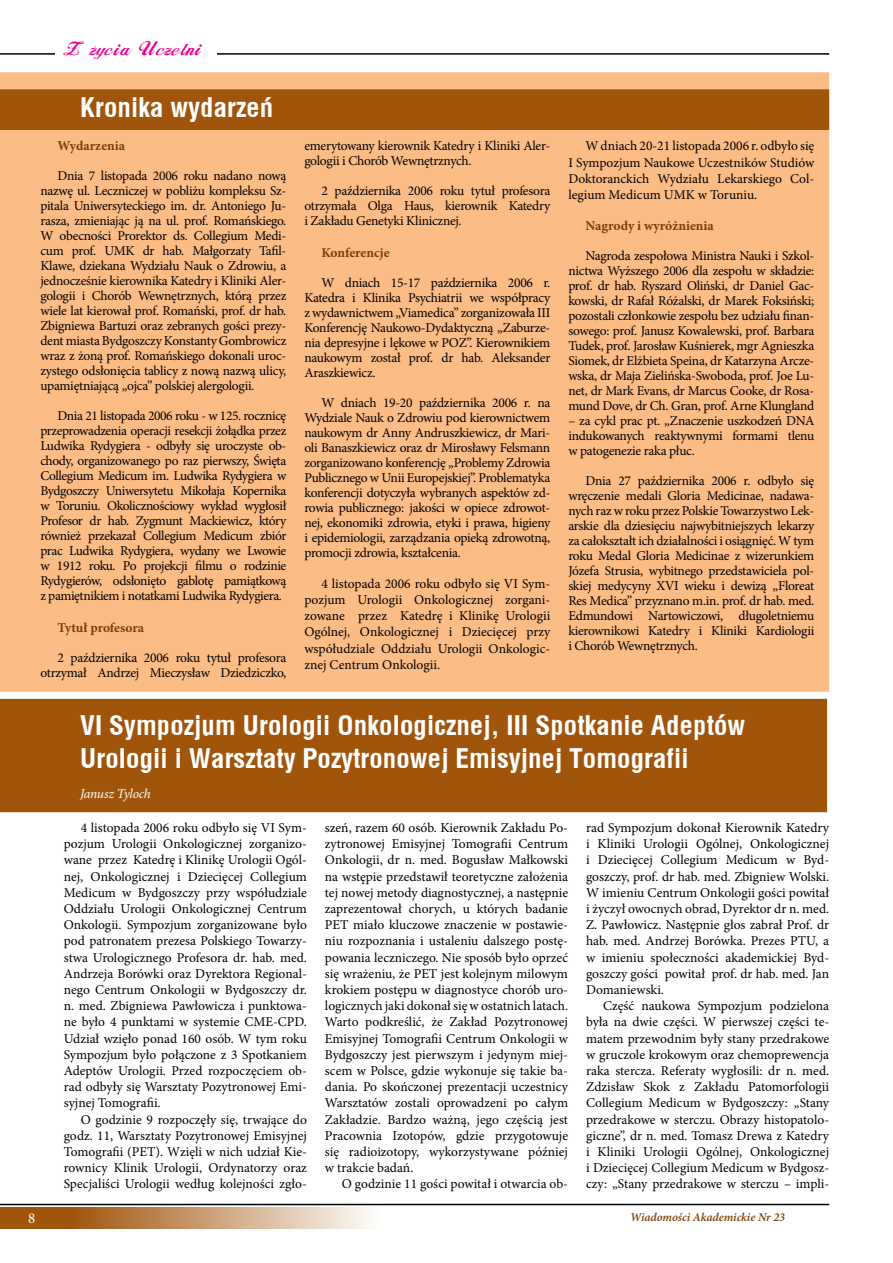
<style>
.page{position:relative;width:893px;height:1263px;background:#fff}
.page>*{position:absolute;margin:0;border:0;box-sizing:border-box;transform-origin:0 0}
.t1{font:700 27px/32.4px "Switzerland Condpl";color:#fff}
.t2{font:18px "FL Starogrecki 1";color:#ec008c}
.t3{font:13.5px/16.2px "Minion Pro";letter-spacing:-.015em;color:#000;text-align:justify}
.t4{font:700 13.5px "Minion Pro";color:#7c3f00}
.t5{font:italic 13.5px "Minion Pro";letter-spacing:-.02em;color:#fff}
.t6{font:italic 600 12px "Minion Pro";letter-spacing:-.005em;color:#7c3f00}
</style>
<div class="page">
<svg style="left:4px;top:1208px;width:366px;height:21px;background:#c5976a"></svg>
<hr style="left:0;top:1204px;width:829px;height:1px;background:#000">
<hr style="left:0;top:53px;width:829px;height:2px;background:#000">
<hr style="left:0;top:1208px;width:4px;height:21px;background:#a1550b">
<div style="left:0;top:72px;width:829px;height:620px;background:#fcbc86"></div>
<div style="left:0;top:89px;width:829px;height:41px;background:#a1550b"></div>
<div style="left:40px;top:141px;width:774px;height:544px;background:#fcbc86"></div>
<div style="left:0;top:699px;width:827px;height:113px;background:#a1550b"></div>
<div style="left:55px;top:44px;width:162px;height:20px;background:#fff"></div>
<h2 class="t2" style="left:63px;top:38px;width:138px">Z ¿ycia Uczelni</h2>
<h1 class="t1" style="left:80px;top:90px;width:195px">Kronika wydarzeń</h1>
<p class="t4" style="left:57px;top:137px;width:69px">Wydarzenia</p>
<p class="t3" style="left:40px;top:169px;width:247px;line-height:15px;text-indent:17px">Dnia 7 listopada 2006 roku nadano nową nazwę ul. Leczniczej w pobliżu kompleksu Sz&shy;pitala Uniwersyteckiego im. dr. Antoniego Ju&shy;rasza, zmieniając ją na ul. prof. Romańskiego.<br>W obecności Prorektor ds. Collegium Medi&shy;cum prof. UMK dr hab. Małgorzaty Tafil-Klawe, dziekana Wydziału Nauk o Zdrowiu, a jednocześnie kierownika Katedry i Kliniki Aler&shy;gologii i Chorób Wewnętrznych, którą przez wiele lat kierował prof. Romański, prof. dr hab.<br>Zbigniewa Bartuzi oraz zebranych gości prezy&shy;dent miasta Bydgoszczy Konstanty Gombrowicz wraz z żoną prof. Romańskiego dokonali uroc&shy;zystego odsłonięcia tablicy z nową nazwą ulicy, upamiętniającą „ojca” polskiej alergologii.</p>
<p class="t3" style="left:40px;top:409px;width:247px;line-height:15px;text-indent:17px">Dnia 21 listopada 2006 roku - w 1 25. rocznicę przeprowadzenia operacji resekcji żołądka przez Ludwika Rydygiera - odbyły się uroczyste ob&shy;chody, organizowanego po raz pierwszy, Święta Collegium Medicum im. Ludwika Rydygiera w Bydgoszczy Uniwersytetu Mikołaja Kopernika w Toruniu. Okolicznościowy wykład wygłosił Profesor dr hab. Zygmunt Mackiewicz, który również przekazał Collegium Medicum zbiór prac Ludwika Rydygiera, wydany we Lwowie w 1 91 2 roku. Po projekcji filmu o rodzinie Rydygierów, odsłonięto gablotę pamiątkową z pamiętnikiem i notatkami Ludwika Rydygiera.</p>
<p class="t4" style="left:57px;top:618px;width:88px">Tytuł profesora</p>
<p class="t3" style="left:40px;top:650px;width:247px;line-height:15px;text-align:right">2 października 2006 roku tytuł profesora otrzymał Andrzej Mieczysław Dziedziczko,</p>
<p class="t3" style="left:304px;top:139px;width:247px;line-height:15px">emerytowany kierownik Katedry i Kliniki Aler&shy;gologii i Chorób Wewnętrznych.</p>
<p class="t3" style="left:304px;top:184px;width:247px;line-height:15px;text-indent:17px">2 października 2006 roku tytuł profesora otrzymała Olga Haus, kierownik Katedry i Zakładu Genetyki Klinicznej.</p>
<p class="t4" style="left:321px;top:243px;width:70px">Konferencje</p>
<p class="t3" style="left:304px;top:275px;width:247px;line-height:15px;text-indent:17px">W dniach 1 5-1 7 października 2006 r.<br>Katedra i Klinika Psychiatrii we współpracy z wydawnictwem „Viamedica” zorganizowała III Konferencję Naukowo-Dydaktyczną „Zaburze&shy;nia depresyjne i lękowe w POZ”. Kierownikiem naukowym został prof. dr hab. Aleksander Araszkiewicz.</p>
<p class="t3" style="left:304px;top:395px;width:247px;line-height:15px;text-indent:17px">W dniach 1 9-20 października 2006 r. na Wydziale Nauk o Zdrowiu pod kierownictwem naukowym dr Anny Andruszkiewicz, dr Mari&shy;oli Banaszkiewicz oraz dr Mirosławy Felsmann zorganizowano konferencję „Problemy Zdrowia Publicznego w Unii Europejskiej”. Problematyka konferencji dotyczyła wybranych aspektów zd&shy;rowia publicznego: jakości w opiece zdrowot&shy;nej, ekonomiki zdrowia, etyki i prawa, higieny i epidemiologii, zarządzania opieką zdrowotną, promocji zdrowia, kształcenia.</p>
<p class="t3" style="left:304px;top:575px;width:247px;text-indent:17px">4 listopada 2006 roku odbyło się VI Sym&shy;pozjum Urologii Onkologicznej zorgani&shy;zowane przez Katedrę i Klinikę Urologii Ogólnej, Onkologicznej i Dziecięcej przy współudziale Oddziału Urologii Onkologic&shy;znej Centrum Onkologii.</p>
<p class="t3" style="left:568px;top:138px;width:247px;text-indent:17px">W dniach 20-21 listopada 2006 r. odbyło się I Sympozjum Naukowe Uczestników Studiów Doktoranckich Wydziału Lekarskiego Col&shy;legium Medicum UMK w Toruniu.</p>
<p class="t4" style="left:585px;top:216px;width:130px">Nagrody i wyróżnienia</p>
<p class="t3" style="left:568px;top:248px;width:247px;line-height:15px;text-indent:17px">Nagroda zespołowa Ministra Nauki i Szkol&shy;nictwa Wyższego 2006 dla zespołu w składzie: prof. dr hab. Ryszard Oliński, dr Daniel Gac&shy;kowski, dr Rafał Różalski, dr Marek Foksiński; pozostali członkowie zespołu bez udziału finan&shy;sowego: prof. Janusz Kowalewski, prof. Barbara Tudek, prof. Jarosław Kuśnierek, mgr Agnieszka Siomek, dr Elżbieta Speina, dr Katarzyna Arcze&shy;wska, dr Maja Zielińska-Swoboda, prof. Joe Lu&shy;net, dr Mark Evans, dr Marcus Cooke, dr Rosa&shy;mund Dove, dr Ch. Gran, prof. Arne Klungland</p>
<p class="t3" style="left:568px;top:413px;width:247px;line-height:15px">– za cykl prac pt. „Znaczenie uszkodzeń DNA indukowanych reaktywnymi formami tlenu w patogenezie raka płuc.</p>
<p class="t3" style="left:568px;top:473px;width:247px;line-height:15px;text-indent:17px">Dnia 27 października 2006 r. odbyło się wręczenie medali Gloria Medicinae, nadawa&shy;nych raz w roku przez Polskie Towarzystwo Lek&shy;arskie dla dziesięciu najwybitniejszych lekarzy za całokształt ich działalności i osiągnięć. W tym roku Medal Gloria Medicinae z wizerunkiem Józefa Strusia, wybitnego przedstawiciela pol&shy;skiej medycyny XVI wieku i dewizą „Floreat Res Medica” przyznano m.in. prof. dr hab. med.<br>Edmundowi Nartowiczowi, długoletniemu kierownikowi Katedry i Kliniki Kardiologii i Chorób Wewnętrznych.</p>
<h1 class="t1" style="left:80px;top:709px;width:667px">VI Sympozjum Urologii Onkologicznej, III Spotkanie Adeptów<br>Urologii i Warsztaty Pozytronowej Emisyjnej Tomografii</h1>
<p class="t5" style="left:80px;top:784px;width:72px">Janusz Tyloch</p>
<p class="t3" style="left:64px;top:820px;width:245px;text-indent:17px">4 listopada 2006 roku odbyło się VI Sym&shy;pozjum Urologii Onkologicznej zorganizo&shy;wane przez Katedrę i Klinikę Urologii Ogól&shy;nej, Onkologicznej i Dziecięcej Collegium Medicum w Bydgoszczy przy współudziale Oddziału Urologii Onkologicznej Centrum Onkologii. Sympozjum zorganizowane było pod patronatem prezesa Polskiego Towarzy&shy;stwa Urologicznego Profesora dr. hab. med.<br>Andrzeja Borówki oraz Dyrektora Regional&shy;nego Centrum Onkologii w Bydgoszczy dr. n. med. Zbigniewa Pawłowicza i punktowa&shy;ne było 4 punktami w systemie CME-CPD.<br>Udział wzięło ponad 1 60 osób. W tym roku Sympozjum było połączone z 3 Spotkaniem Adeptów Urologii. Przed rozpoczęciem ob&shy;rad odbyły się Warsztaty Pozytronowej Emi&shy;syjnej Tomografii.</p>
<p class="t3" style="left:64px;top:1111px;width:245px;text-indent:17px">O godzinie 9 rozpoczęły się, trwające do godz. 11 , Warsztaty Pozytronowej Emisyjnej Tomografii (PET). Wzięli w nich udział Kie&shy;rownicy Klinik Urologii, Ordynatorzy oraz Specjaliści Urologii według kolejności zgło-</p>
<p class="t3" style="left:325px;top:820px;width:245px">szeń, razem 60 osób. Kierownik Zakładu Po&shy;zytronowej Emisyjnej Tomografii Centrum Onkologii, dr n. med. Bogusław Małkowski na wstępie przedstawił teoretyczne założenia tej nowej metody diagnostycznej, a następnie zaprezentował chorych, u których badanie PET miało kluczowe znaczenie w postawie&shy;niu rozpoznania i ustaleniu dalszego postę&shy;powania leczniczego. Nie sposób było oprzeć się wrażeniu, że PET jest kolejnym milowym krokiem postępu w diagnostyce chorób uro&shy;logicznych jaki dokonał się w ostatnich latach.<br>Warto podkreślić, że Zakład Pozytronowej Emisyjnej Tomografii Centrum Onkologii w Bydgoszczy jest pierwszym i jedynym miej&shy;scem w Polsce, gdzie wykonuje się takie ba&shy;dania. Po skończonej prezentacji uczestnicy Warsztatów zostali oprowadzeni po całym Zakładzie. Bardzo ważną, jego częścią jest Pracownia Izotopów, gdzie przygotowuje się radioizotopy, wykorzystywane później w trakcie badań.</p>
<p class="t3" style="left:342px;top:1176px;width:228px">O godzinie 11 gości powitał i otwarcia ob-</p>
<p class="t3" style="left:586px;top:820px;width:245px">rad Sympozjum dokonał Kierownik Katedry i Kliniki Urologii Ogólnej, Onkologicznej i Dziecięcej Collegium Medicum w Byd&shy;goszczy, prof. dr hab. med. Zbigniew Wolski.<br>W imieniu Centrum Onkologii gości powitał i życzył owocnych obrad, Dyrektor dr n. med.<br>Z. Pawłowicz. Następnie głos zabrał Prof. dr hab. med. Andrzej Borówka. Prezes PTU, a w imieniu społeczności akademickiej Byd&shy;goszczy gości powitał prof. dr hab. med. Jan Domaniewski.</p>
<p class="t3" style="left:586px;top:998px;width:245px;text-indent:17px">Część naukowa Sympozjum podzielona była na dwie części. W pierwszej części te&shy;matem przewodnim były stany przedrakowe w gruczole krokowym oraz chemoprewencja raka stercza. Referaty wygłosili: dr n. med.<br>Zdzisław Skok z Zakładu Patomorfologii Collegium Medicum w Bydgoszczy: „Stany przedrakowe w sterczu. Obrazy histopatolo&shy;giczne”, dr n. med. Tomasz Drewa z Katedry i Kliniki Urologii Ogólnej, Onkologicznej i Dziecięcej Collegium Medicum w Bydgosz&shy;czy: „Stany przedrakowe w sterczu – impli-</p>
<p class="t6" style="left:630px;top:1210px;width:156px">Wiadomości Akademickie Nr 23</p>
</div>
